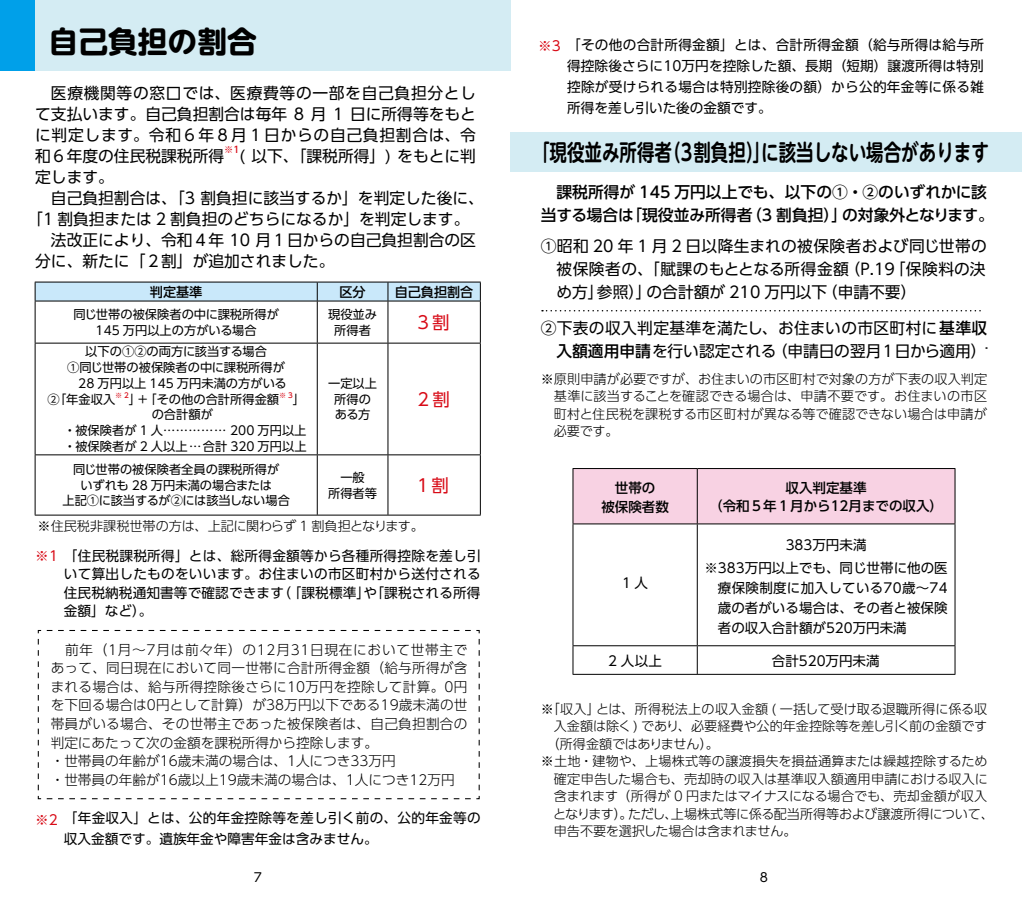
<style>
.page{position:relative;width:1022px;height:908px;background:#fff}
.page>*{position:absolute;margin:0;border:0;box-sizing:border-box;transform-origin:0 0}
.t1{font:700 29.75px "UD Shin M Go Pro";color:#000}
.t2{font:700 22.75px "UD Shin M Go Pro De";color:#000;scale:.77 1}
.t3{font:17.5px "UD Shin Go Pro";color:#d80b17}
.t4{font:15.75px/22.8px "UD Shin Go Pro";color:#000;text-align:justify}
.t5{font:500 15.75px/22.8px "UD Shin Go Pro";color:#000;text-align:center}
.t6{font:13.65px/21px "UD Shin Go Pro";letter-spacing:.02em;color:#000;text-align:justify}
.t7{font:300 13.65px/18.6px "UD Shin Go Pro";letter-spacing:.01em;color:#000}
.t8{font:13.65px "UD Shin Go Pro";color:#d80b17}
.t9{font:13.47px/19.8px "UD Shin Go Pro";color:#000;text-align:justify}
.t10{font:500 13.47px/18.6px "UD Shin Go Pro";color:#000;text-align:center}
.t11{font:300 13.12px/17.5px "UD Shin Go Pro";color:#000;text-align:justify}
.t12{font:300 13.12px "UD Shin Go Pro";letter-spacing:.02em;color:#000}
.t13{font:300 13.12px "UD Shin Go Pro";letter-spacing:-.02em;color:#000}
.t14{font:500 13.12px "UD Shin Go Pro";color:#000}
.t15{font:12.42px "UD Shin Go Pr 6";color:#000}
.t16{font:12.25px/15.8px "UD Shin Go Pro";color:#000;text-align:center}
.t17{font:500 9.1px "UD Shin Go Pro";color:#d80b17}
.t18{font:500 7.17px "UD Shin Go Pro";color:#d80b17}
.s1{color:#d80b17}
.s2{font-weight:500}
</style>
<div class="page">
<div style="left:574px;top:469px;width:381px;height:54px;background:#f8d2e3"></div>
<hr style="left:697px;top:469px;width:1px;height:54px;background:#000">
<hr style="left:573px;top:524px;width:1px;height:121px;background:#000">
<hr style="left:697px;top:524px;width:1px;height:121px;background:#000">
<hr style="left:955px;top:524px;width:1px;height:121px;background:#000">
<hr style="left:573px;top:645px;width:124px;height:1px;background:#000">
<svg style="left:573px;top:646px;width:1px;height:28px"></svg>
<hr style="left:697px;top:645px;width:258px;height:1px;background:#000">
<svg style="left:697px;top:646px;width:1px;height:28px"></svg>
<svg style="left:955px;top:646px;width:1px;height:28px"></svg>
<hr style="left:573px;top:674px;width:382px;height:1px;background:#000">
<hr style="left:573px;top:468px;width:124px;height:1px;background:#000">
<hr style="left:573px;top:469px;width:1px;height:54px;background:#000">
<hr style="left:697px;top:468px;width:258px;height:1px;background:#000">
<hr style="left:955px;top:469px;width:1px;height:54px;background:#000">
<hr style="left:573px;top:523px;width:382px;height:1px;background:#000">
<div style="left:511px;top:132px;width:511px;height:40px;background:#d4ecf3"></div>
<svg style="left:35px;top:282px;width:446px;height:19px;background:#bcd9ea"></svg>
<hr style="left:35px;top:301px;width:353px;height:1px;background:#000">
<hr style="left:388px;top:301px;width:93px;height:1px;background:#000">
<hr style="left:35px;top:301px;width:1px;height:42px;background:#000">
<hr style="left:317px;top:301px;width:1px;height:42px;background:#000">
<hr style="left:388px;top:301px;width:1px;height:42px;background:#000">
<hr style="left:480px;top:301px;width:1px;height:42px;background:#000">
<hr style="left:35px;top:343px;width:282px;height:1px;background:#000">
<hr style="left:35px;top:343px;width:1px;height:111px;background:#000">
<hr style="left:317px;top:343px;width:71px;height:1px;background:#000">
<hr style="left:317px;top:343px;width:1px;height:111px;background:#000">
<hr style="left:388px;top:343px;width:93px;height:1px;background:#000">
<hr style="left:388px;top:343px;width:1px;height:111px;background:#000">
<hr style="left:480px;top:343px;width:1px;height:111px;background:#000">
<hr style="left:35px;top:454px;width:282px;height:1px;background:#000">
<hr style="left:35px;top:455px;width:1px;height:60px;background:#000">
<hr style="left:317px;top:454px;width:71px;height:1px;background:#000">
<hr style="left:317px;top:455px;width:1px;height:60px;background:#000">
<hr style="left:388px;top:454px;width:93px;height:1px;background:#000">
<hr style="left:388px;top:455px;width:1px;height:60px;background:#000">
<hr style="left:480px;top:455px;width:1px;height:60px;background:#000">
<hr style="left:35px;top:515px;width:353px;height:1px;background:#000">
<hr style="left:388px;top:515px;width:93px;height:1px;background:#000">
<svg style="left:542px;top:310px;width:439px;height:1px"></svg>
<div style="left:0;top:0;width:511px;height:71px;background:#d4ecf3"></div>
<div style="left:0;top:0;width:35px;height:71px;background:#00a0e9"></div>
<svg style="left:37px;top:630px;width:443px;height:170px"></svg>
<h1 class="t1" style="left:49px;top:18px;width:210px">自己負担の割合</h1>
<p class="t4" style="left:35px;top:82px;width:442px;line-height:21.2px">　医療機関等の窓口では、医療費等の一部を自己負担分として支払います。自己負担割合は毎年 8 月 1 日に所得等をもとに判定します。令和６年８月１日からの自己負担割合は、令和６年度の住民税課税所得</p>
<p class="t17" style="left:224px;top:142px;width:17px">※1</p>
<p class="t4" style="left:239px;top:144px;width:238px">( 以下、「課税所得」) をもとに判</p>
<p class="t4" style="left:35px;top:165px;width:80px">定します。</p>
<p class="t4" style="left:35px;top:186px;width:450px">　自己負担割合は、「3 割負担に該当するか」を判定した後に、</p>
<p class="t4" style="left:27px;top:207px;width:444px">「1 割負担または 2 割負担のどちらになるか」を判定します。</p>
<p class="t4" style="left:35px;top:228px;width:442px">　法改正により、令和４年 10 月１日からの自己負担割合の区</p>
<p class="t4" style="left:35px;top:250px;width:301px">分に、新たに「２割」が追加されました。</p>
<p class="t14" style="left:150px;top:281px;width:54px">判定基準</p>
<p class="t14" style="left:339px;top:281px;width:28px">区分</p>
<p class="t14" style="left:395px;top:281px;width:80px">自己負担割合</p>
<p class="t16" style="left:73px;top:306px;width:207px">同じ世帯の被保険者の中に課税所得が<br>145 万円以上の方がいる場合</p>
<p class="t16" style="left:328px;top:306px;width:50px">現役並み所得者</p>
<p class="t3" style="left:414px;top:308px;width:36px">３割</p>
<p class="t16" style="left:85px;top:343px;width:183px">以下の①②の両方に該当する場合</p>
<p class="t16" style="left:67px;top:359px;width:219px">①同じ世帯の被保険者の中に課税所得が</p>
<p class="t16" style="left:78px;top:375px;width:210px">28 万円以上 145 万円未満の方がいる</p>
<p class="t16" style="left:48px;top:391px;width:69px">②「年金収入</p>
<p class="t18" style="left:115px;top:389px;width:15px">※2</p>
<p class="t16" style="left:129px;top:391px;width:152px">」+「その他の合計所得金額</p>
<p class="t18" style="left:279px;top:389px;width:15px">※ 3</p>
<p class="t16" style="left:293px;top:391px;width:14px">」</p>
<p class="t16" style="left:64px;top:406px;width:244px">の合計額が<br>・被保険者が 1 人…………… 200 万円以上・被保険者が 2 人以上…合計 320 万円以上</p>
<p class="t16" style="left:328px;top:375px;width:50px">一定以上所得のある方</p>
<p class="t3" style="left:418px;top:385px;width:34px">2割</p>
<p class="t16" style="left:62px;top:461px;width:229px">同じ世帯の被保険者全員の課税所得が<br>いずれも 28 万円未満の場合または<br>上記①に該当するが②には該当しない場合</p>
<p class="t16" style="left:328px;top:469px;width:50px">一般<br>所得者等</p>
<p class="t3" style="left:417px;top:471px;width:33px">1割</p>
<p class="t11" style="left:38px;top:517px;width:388px">※住民税非課税世帯の方は、上記に関わらず 1 割負担となります。</p>
<p class="t6" style="left:64px;top:546px;width:418px;line-height:18.6px;text-indent:-29px"><span class="s1">※1</span> 「住民税課税所得」とは、総所得金額等から各種所得控除を差し引いて算出したものをいいます。お住まいの市区町村から送付される住民税納税通知書等で確認できます（「課税標準」や「課税される所得金額」など）。</p>
<p class="t7" style="left:51px;top:640px;width:418px;text-indent:14px">前年（1月～7月は前々年）の12月31日現在において世帯主であって、同日現在において同一世帯に合計所得金額（給与所得が含まれる場合は、給与所得控除後さらに10万円を控除して計算。0円を下回る場合は0円として計算）が38万円以下である19歳未満の世帯員がいる場合、その世帯主であった被保険者は、自己負担割合の判定にあたって次の金額を課税所得から控除します。<br>・世帯員の年齢が16歳未満の場合は、1人につき33万円<br>・世帯員の年齢が16歳以上19歳未満の場合は、1人につき12万円</p>
<p class="t6" style="left:64px;top:807px;width:418px">「年金収入」とは、公的年金控除等を差し引く前の、公的年金等の収入金額です。遺族年金や障害年金は含みません。</p>
<p class="t8" style="left:35px;top:809px;width:24px">※2</p>
<p class="t6" style="left:567px;top:34px;width:418px">「その他の合計所得金額」とは、合計所得金額（給与所得は給与所得控除後さらに10万円を控除した額、長期（短期）譲渡所得は特別控除が受けられる場合は特別控除後の額）から公的年金等に係る雑所得を差し引いた後の金額です。</p>
<p class="t8" style="left:538px;top:34px;width:24px">※3</p>
<h2 class="t2" style="left:532px;top:134px;width:595px">「現役並み所得者（3割負担）」に該当しない場合があります</h2>
<p class="t5" style="left:541px;top:180px;width:455px">課税所得が 145 万円以上でも、以下の①・②のいずれかに該<br>当する場合は「現役並み所得者（3 割負担）」の対象外となります。</p>
<p class="t4" style="left:556px;top:235px;width:432px;text-indent:-16px">①昭和 20 年 1 月 2 日以降生まれの被保険者および同じ世帯の被保険者の、「賦課のもととなる所得金額（P.19「保険料の決め方」参照）」の合計額が 210 万円以下（申請不要）</p>
<p class="t4" style="left:541px;top:316px;width:448px;text-align:right">②下表の収入判定基準を満たし、お住まいの市区町村に<span class="s2">基準収入額適用申請</span>を行い認定される（申請日の翌月1日から適用）</p>
<p class="t11" style="left:554px;top:370px;width:435px;text-indent:-13px">※原則申請が必要ですが、お住まいの市区町村で対象の方が下表の収入判定基準に該当することを確認できる場合は、申請不要です。お住まいの市区町村と住民税を課税する市区町村が異なる等で確認できない場合は申請が必要です。</p>
<p class="t10" style="left:601px;top:478px;width:69px">世帯の<br>被保険者数</p>
<p class="t10" style="left:709px;top:478px;width:235px">収入判定基準<br>（令和５年１月から12月までの収入）</p>
<p class="t9" style="left:622px;top:573px;width:27px">1人</p>
<p class="t9" style="left:786px;top:535px;width:82px">383万円未満</p>
<p class="t9" style="left:718px;top:558px;width:231px;text-indent:-14px">※383万円以上でも、同じ世帯に他の医療保険制度に加入している70歳～74歳の者がいる場合は、その者と被保険者の収入合計額が520万円未満</p>
<p class="t9" style="left:608px;top:651px;width:55px">2 人以上</p>
<p class="t9" style="left:772px;top:651px;width:109px">合計520万円未満</p>
<p class="t12" style="left:541px;top:698px;width:448px">※「収入」とは、所得税法上の収入金額 ( 一括して受け取る退職所得に係る収</p>
<p class="t11" style="left:554px;top:717px;width:435px">入金額は除く) であり、必要経費や公的年金控除等を差し引く前の金額です</p>
<p class="t13" style="left:547px;top:733px;width:174px">（所得金額ではありません）。</p>
<p class="t12" style="left:541px;top:751px;width:448px">※土地・建物や、上場株式等の譲渡損失を損益通算または繰越控除するため</p>
<p class="t12" style="left:554px;top:768px;width:435px">確定申告した場合も、売却時の収入は基準収入額適用申請における収入に</p>
<p class="t11" style="left:554px;top:787px;width:435px">含まれます（所得が 0 円またはマイナスになる場合でも、売却金額が収入</p>
<p class="t13" style="left:553px;top:803px;width:442px">となります）。ただし、上場株式等に係る配当所得等および譲渡所得について、</p>
<p class="t13" style="left:554px;top:821px;width:244px">申告不要を選択した場合は含まれません。</p>
<p class="t15" style="left:254px;top:867px;width:10px">7</p>
<p class="t15" style="left:760px;top:867px;width:10px">8</p>
</div>
